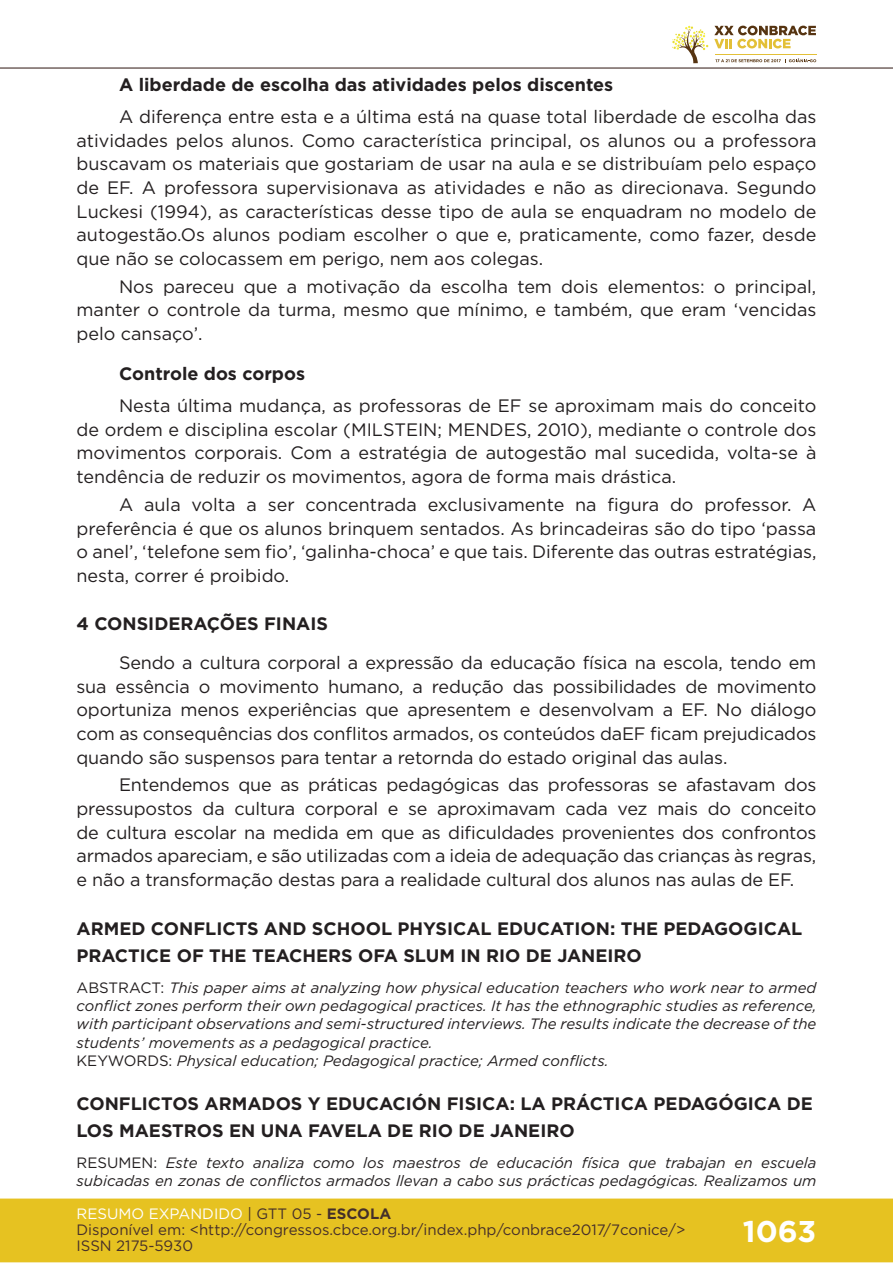
<style>
.page{position:relative;width:893px;height:1263px;background:#fff}
.page>*{position:absolute;margin:0;border:0;box-sizing:border-box;transform-origin:0 0}
.t1{font:700 30px "Gotham";color:#fff}
.t2{font:18px/23.7px "Gotham";color:#231f20;text-align:justify}
.t3{font:700 18px/27.3px "Gotham";color:#231f20}
.t4{font:italic 15px/18.3px "Gotham";color:#231f20}
.t5{font:15px/16px "Gotham";color:#462f2a}
.s1{font-style:normal}
.s2{color:#fff}
.s3{color:#442f2a}
.s4{font-weight:700;color:#442f2a}
</style>
<div class="page">
<div style="left:0;top:1198px;width:893px;height:64px;background:#e6c221;border:2px solid #e6c221"></div>
<hr style="left:0;top:67px;width:893px;height:2px;background:#442f2a">
<svg style="left:672px;top:26px;width:144px;height:37px"></svg>
<p class="t3" style="left:119px;top:71px;width:496px">A liberdade de escolha das atividades pelos discentes</p>
<p class="t2" style="left:77px;top:104px;width:741px;text-indent:43px">A diferença entre esta e a última está na quase total liberdade de escolha das atividades pelos alunos. Como característica principal, os alunos ou a professora buscavam os materiais que gostariam de usar na aula e se distribuíam pelo espaço de EF. A professora supervisionava as atividades e não as direcionava. Segundo Luckesi (1994), as características desse tipo de aula se enquadram no modelo de autogestão.Os alunos podiam escolher o que e, praticamente, como fazer, desde que não se colocassem em perigo, nem aos colegas.</p>
<p class="t2" style="left:77px;top:274px;width:741px;text-indent:43px">Nos pareceu que a motivação da escolha tem dois elementos: o principal, manter o controle da turma, mesmo que mínimo, e também, que eram ‘vencidas pelo cansaço’.</p>
<p class="t3" style="left:119px;top:360px;width:187px">Controle dos corpos</p>
<p class="t2" style="left:77px;top:394px;width:741px;text-indent:43px">Nesta última mudança, as professoras de EF se aproximam mais do conceito de ordem e disciplina escolar (MILSTEIN; MENDES, 2010), mediante o controle dos movimentos corporais. Com a estratégia de autogestão mal sucedida, volta-se à tendência de reduzir os movimentos, agora de forma mais drástica.</p>
<p class="t2" style="left:77px;top:492px;width:741px;text-indent:43px">A aula volta a ser concentrada exclusivamente na figura do professor. A preferência é que os alunos brinquem sentados. As brincadeiras são do tipo ‘passa o anel’, ‘telefone sem fio’, ‘galinha-choca’ e que tais. Diferente das outras estratégias, nesta, correr é proibido.</p>
<p class="t3" style="left:77px;top:610px;width:253px">4 CONSIDERAÇÕES FINAIS</p>
<p class="t2" style="left:77px;top:650px;width:741px;text-indent:43px">Sendo a cultura corporal a expressão da educação física na escola, tendo em sua essência o movimento humano, a redução das possibilidades de movimento oportuniza menos experiências que apresentem e desenvolvam a EF. No diálogo com as consequências dos conflitos armados, os conteúdos daEF ficam prejudicados quando são suspensos para tentar a retornda do estado original das aulas.</p>
<p class="t2" style="left:77px;top:773px;width:741px;text-indent:43px">Entendemos que as práticas pedagógicas das professoras se afastavam dos pressupostos da cultura corporal e se aproximavam cada vez mais do conceito de cultura escolar na medida em que as dificuldades provenientes dos confrontos armados apareciam, e são utilizadas com a ideia de adequação das crianças às regras, e não a transformação destas para a realidade cultural dos alunos nas aulas de EF.</p>
<p class="t3" style="left:77px;top:914px;width:727px">ARMED CONFLICTS AND SCHOOL PHYSICAL EDUCATION: THE PEDAGOGICAL<br>PRACTICE OF THE TEACHERS OFA SLUM IN RIO DE JANEIRO</p>
<p class="t4" style="left:77px;top:978px;width:741px"><span class="s1">ABSTRACT:</span> This paper aims at analyzing how physical education teachers who work near to armed conflict zones perform their own pedagogical practices. It has the ethnographic studies as reference, with participant observations and semi-structured interviews. The results indicate the decrease of the students’ movements as a pedagogical practice.<br><span class="s1">KEYWORDS:</span> Physical education; Pedagogical practice; Armed conflicts.</p>
<p class="t3" style="left:77px;top:1090px;width:738px">CONFLICTOS ARMADOS Y EDUCACIÓN FISICA: LA PRÁCTICA PEDAGÓGICA DE<br>LOS MAESTROS EN UNA FAVELA DE RIO DE JANEIRO</p>
<p class="t4" style="left:77px;top:1153px;width:741px"><span class="s1">RESUMEN:</span> Este texto analiza como los maestros de educación física que trabajan en escuela subicadas en zonas de conflictos armados llevan a cabo sus prácticas pedagógicas. Realizamos um</p>
<p class="t5" style="left:77px;top:1205px;width:610px"><span class="s2">RESUMO EXPANDIDO</span> <span class="s3">| GTT 05 -</span> <span class="s4">ESCOLA<br></span>Disponível em: &lt;http://congressos.cbce.org.br/index.php/conbrace2017/7conice/&gt;<br>ISSN 2175-5930</p>
<h1 class="t1" style="left:743px;top:1212px;width:75px">1063</h1>
</div>
